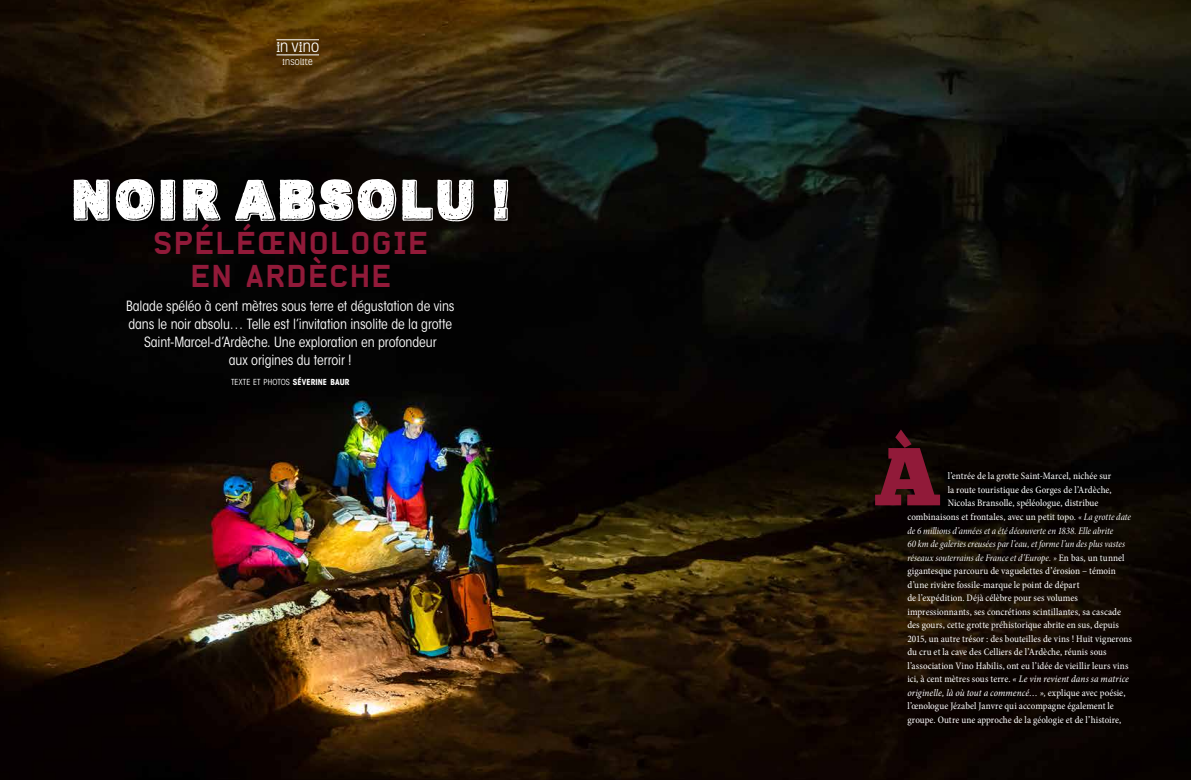
<style>
.page{position:relative;width:1191px;height:780px;background:#fff}
.page>*{position:absolute;margin:0;border:0;box-sizing:border-box;transform-origin:0 0}
.t1{font:81.9px "Chunk Five";color:#911a39}
.t2{font:56px "Walkwithmenow";letter-spacing:-.015em;color:#fff}
.t3{font:30px/33px "Alpha Headline";letter-spacing:-.01em;color:#911a39;text-align:center}
.t4{font:condensed 14px/18px "ITC Avant Garde Std";letter-spacing:-.01em;color:#fff;text-align:center}
.t5{font:13px "Grota Rounded";letter-spacing:.005em;color:#fff}
.t6{font:condensed 10px/13.5px "Minion Pro";letter-spacing:.005em;color:#fff}
.t7{font:10px/13.5px "Minion Pro Cn It Subh";letter-spacing:.005em;color:#fff}
.t8{font:condensed 8.2px "ITC Avant Garde Std";letter-spacing:.015em;color:#fff}
.t9{font:8px "Grota Rounded";letter-spacing:.025em;color:#fff}
.s1{font-weight:700}
.s2{font-family:"Minion Pro Cn It Subh";font-stretch:normal}
.s3{font-family:"Minion Pro";font-stretch:condensed}
.s4{font-style:italic}
</style>
<div class="page">
<img style="left:0;top:0;width:1191px;height:780px">
<hr style="left:276px;top:55px;width:43px;height:1px;background:#fff">
<hr style="left:276px;top:40px;width:43px;height:1px;background:#fff">
<h3 class="t5" style="left:276px;top:38px;width:44px">in vino</h3>
<p class="t9" style="left:283px;top:56px;width:32px">insolite</p>
<h2 class="t2" style="left:70px;top:171px;width:443px">NOIR ABSOLU !</h2>
<h3 class="t3" style="left:153px;top:225px;width:277px">SPÉLÉŒNOLOGIE<br>EN ARDÈCHE</h3>
<h3 class="t4" style="left:126px;top:297px;width:330px">Balade spéléo à cent mètres sous terre et dégustation de vins dans le noir absolu… Telle est l’invitation insolite de la grotte Saint-Marcel-d’Ardèche. Une exploration en profondeur<br>aux origines du terroir !</h3>
<p class="t8" style="left:231px;top:377px;width:120px">TEXTE ET PHOTOS <span class="s1">SÉVERINE BAUR</span></p>
<h1 class="t1" style="left:874px;top:428px;width:69px">À</h1>
<p class="t6" style="left:947px;top:469px;width:165px">l’entrée de la grotte Saint-Marcel, nichée sur</p>
<p class="t6" style="left:947px;top:483px;width:166px">la route touristique des Gorges de l’Ardèche,</p>
<p class="t6" style="left:947px;top:496px;width:152px">Nicolas Bransolle, spéléologue, distribue</p>
<p class="t6" style="left:907px;top:510px;width:225px">combinaisons et frontales, avec un petit topo. <span class="s2">« La grotte date</span></p>
<p class="t7" style="left:907px;top:523px;width:219px">de 6 millions d’années et a été découverte en 1838. Elle abrite<br>60 km de galeries creusées par l’eau, et forme l’un des plus vastes réseaux souterrains de France et d’Europe. » <span class="s3">En bas, un tunnel</span></p>
<p class="t6" style="left:907px;top:564px;width:226px">gigantesque parcouru de vaguelettes d’érosion – témoin d’une rivière fossile-marque le point de départ<br>de l’expédition. Déjà célèbre pour ses volumes impressionnants, ses concrétions scintillantes, sa cascade des gours, cette grotte préhistorique abrite en sus, depuis 2015, un autre trésor : des bouteilles de vins ! Huit vignerons du cru et la cave des Celliers de l’Ardèche, réunis sous l’association Vino Habilis, ont eu l’idée de vieillir leurs vins ici, à cent mètres sous terre. <span class="s4">« Le vin revient dans sa matrice originelle, là où tout a commencé… »,</span> explique avec poésie, l’œnologue Jézabel Janvre qui accompagne également le groupe. Outre une approche de la géologie et de l’histoire,</p>
</div>
